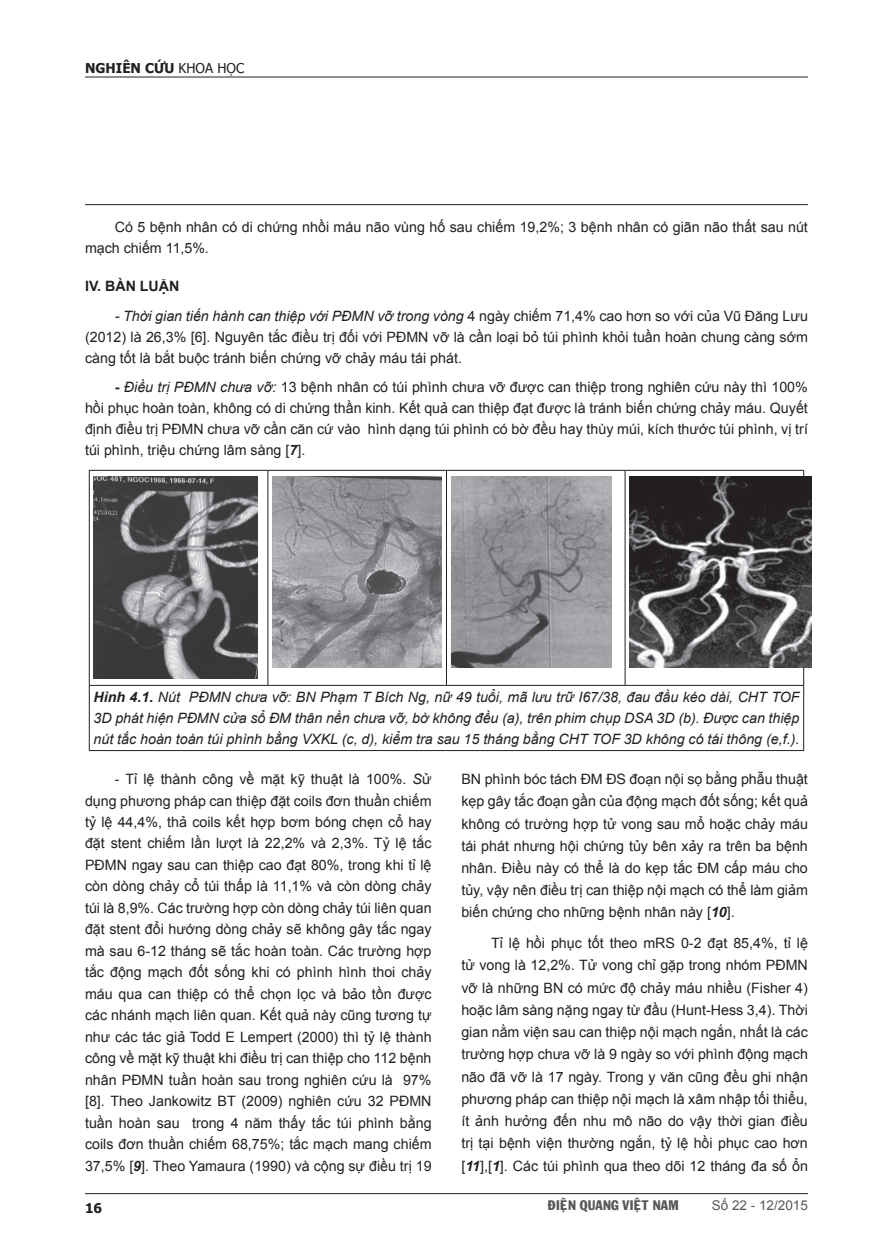
<style>
.page{position:relative;width:893px;height:1255px;background:#fff}
.page>*{position:absolute;margin:0;border:0;box-sizing:border-box;transform-origin:0 0}
.bd{font:14.25px/21.5px "Arial";color:#231f20}
.bd-2{font:italic 14.25px/21px "Arial";color:#231f20;text-align:justify}
.phan_1_lon{font:14.25px/21px "Arial";color:#231f20;text-align:justify}
.phan_1_lon-2{font:700 14.25px "Arial";color:#231f20}
.t1{font:700 13.5px "Tahoma";color:#231f20}
.t2{font:13.5px "VNI Franko";color:#57585a}
.t3{font:13.5px "Arial";color:#57585a}
.s1{font-weight:400}
.s2{font-style:italic}
.s3{font-weight:700}
.s4{font-weight:700;font-style:italic}
</style>
<div class="page">
<hr style="left:85px;top:1193px;width:723px;height:1px;background:#231f20">
<hr style="left:85px;top:77px;width:723px;height:1px;background:#231f20">
<hr style="left:85px;top:204px;width:723px;height:1px;background:#231f20">
<hr style="left:89px;top:470px;width:179px;height:1px;background:#231f20">
<hr style="left:89px;top:470px;width:1px;height:215px;background:#231f20">
<hr style="left:268px;top:470px;width:178px;height:1px;background:#231f20">
<hr style="left:267px;top:470px;width:1px;height:215px;background:#231f20">
<hr style="left:446px;top:470px;width:179px;height:1px;background:#231f20">
<hr style="left:446px;top:470px;width:1px;height:215px;background:#231f20">
<hr style="left:625px;top:470px;width:179px;height:1px;background:#231f20">
<hr style="left:625px;top:470px;width:1px;height:215px;background:#231f20">
<hr style="left:803px;top:470px;width:1px;height:215px;background:#231f20">
<hr style="left:89px;top:685px;width:179px;height:1px;background:#231f20">
<hr style="left:89px;top:685px;width:1px;height:65px;background:#231f20">
<hr style="left:268px;top:685px;width:178px;height:1px;background:#231f20">
<hr style="left:446px;top:685px;width:179px;height:1px;background:#231f20">
<hr style="left:625px;top:685px;width:179px;height:1px;background:#231f20">
<hr style="left:803px;top:685px;width:1px;height:65px;background:#231f20">
<hr style="left:89px;top:750px;width:179px;height:1px;background:#231f20">
<hr style="left:268px;top:750px;width:178px;height:1px;background:#231f20">
<hr style="left:446px;top:750px;width:179px;height:1px;background:#231f20">
<hr style="left:625px;top:750px;width:179px;height:1px;background:#231f20">
<img style="left:94px;top:476px;width:163px;height:202px">
<img style="left:272px;top:476px;width:169px;height:191px">
<img style="left:451px;top:476px;width:160px;height:191px">
<img style="left:629px;top:476px;width:183px;height:192px">
<p class="t1" style="left:85px;top:59px;width:161px">NGHIÊN CỨU <span class="s1">KHOA HỌC</span></p>
<p class="bd" style="left:85px;top:217px;width:724px;line-height:21px;text-indent:30px">Có 5 bệnh nhân có di chứng nhồi máu não vùng hố sau chiếm 19,2%; 3 bệnh nhân có giãn não thất sau nút mạch chiếm 11,5%<span class="s2">.</span></p>
<p class="phan_1_lon-2" style="left:85px;top:277px;width:96px">IV. BÀN LUẬN</p>
<p class="phan_1_lon" style="left:85px;top:305px;width:724px;text-indent:30px"><span class="s2">- Thời gian tiến hành can thiệp với PĐMN vỡ trong vòng</span> 4 ngày chiế m 71,4% cao hơn so với của Vũ Đăng Lưu (2012) là 26,3% [6]. Nguyên tắc điều trị đối với PĐMN vỡ là cần loại bỏ túi phình khỏi tuần hoàn chung càng sớm càng tốt là bắt buộc tránh biến chứng vỡ chảy máu tái phát.</p>
<p class="bd" style="left:85px;top:377px;width:724px;line-height:21px;text-align:justify;text-indent:30px"><span class="s3">-</span> <span class="s2">Điều trị PĐMN chưa vỡ:</span> 13 bệnh nhân có túi phình chưa vỡ được can thiệp trong nghiên cứu này thì 100% hồi phục hoàn toàn, không có di chứng thần kinh. Kết quả can thiệp đạt được là tránh biến chứng chảy máu. Quyết định điều trị PĐMN chưa vỡ cần căn cứ vào hình dạng túi phình có bờ đều hay thùy múi, kích thước túi phình, vị trí túi phình, triệu chứng lâm sàng [<span class="s4">7</span>].</p>
<p class="bd-2" style="left:94px;top:686px;width:708px"><span class="s3">Hình 4.1.</span> Nú t PĐMN chưa vỡ: BN Phạm T Bích Ng, nữ 49 tuổi, mã lưu trữ I67/38, đau đầu kéo dài, CHT TOF 3D phát hiện PĐMN cửa sổ ĐM thân nền chưa vỡ, bờ không đều (a), trên phim chụp DSA 3D (b). Được can thiệp nút tắc hoàn toàn túi phình bằng VXKL (c, d), kiểm tra sau 15 tháng bằng CHT TOF 3D không có tái thông (e,f.).</p>
<p class="bd" style="left:85px;top:768px;width:348px;text-indent:30px">- Tỉ lệ thành công về mặt kỹ thuật là 100%. <span class="s2">S</span>ử dụng phương pháp can thiệp đặt coils đơn thuần chiếm tỷ lệ 44,4%, thả coils kết hợp bơm bóng chẹn cổ hay đặt stent chiếm lần lượt là 22,2% và 2,3%. Tỷ lệ tắc PĐMN ngay sau can thiệp cao đạt 80%, trong khi tỉ lệ còn dòng chảy cổ túi thấp là 11,1% và còn dòng chảy túi là 8,9%. Các trường hợp còn dòng chảy tú i liên quan đặt stent đổi hướng dòng chảy sẽ không gây tắc ngay mà sau 6-12 tháng sẽ tắc hoàn toàn. Các trường hợp tắc động mạch đốt sống khi có phì nh hì nh thoi chảy máu qua can thiệp có thể chọn lọc và bảo tồn được các nhánh mạch liên quan. Kết quả này cũ ng tương tự như các tác giả Todd E Lempert (2000) thì tỷ lệ thành công về mặt kỹ thuật khi điều trị can thiệp cho 112 bệnh nhân PĐMN tuần hoàn sau trong nghiên cứu là 97% [8]. Theo Jankowitz BT (2009) nghiên cứu 32 PĐMN tuần hoàn sau trong 4 năm thấy tắc túi phình bằng coils đơn thuần chiếm 68,75%; tắc mạch mang chiếm 37,5% [<span class="s4">9</span>]. Theo Yamaura (1990) và cộng sự điều trị 19</p>
<p class="bd" style="left:461px;top:768px;width:348px;line-height:22.2px;text-align:justify">BN phình bóc tách ĐM ĐS đoạn nội sọ bằng phẫu thuật kẹp gây tắc đoạn gần của động mạch đốt sống; kết quả không có trường hợp tử vong sau mổ hoặc chảy máu tái phát nhưng hội chứng tủy bên xảy ra trên ba bệnh nhân. Điều này có thể là do kẹp tắc ĐM cấp máu cho tủy, vậy nên điều trị can thiệp nội mạch có thể làm giảm biến chứng cho những bệnh nhân này [<span class="s4">10</span>].</p>
<p class="bd" style="left:461px;top:932px;width:348px;line-height:22.2px;text-indent:30px">Tỉ lệ hồi phục tốt theo mRS 0-2 đạt 85,4%, tỉ lệ tử vong là 12,2%. Tử vong chỉ gặp trong nhóm PĐMN vỡ là những BN có mức độ chảy máu nhiều (Fisher 4) hoặc lâm sàng nặng ngay từ đầu (Hunt-Hess 3,4). Thời gian nằm viện sau can thiệp nội mạch ngắn, nhất là các trường hợp chưa vỡ là 9 ngày so với phì nh động mạch não đã vỡ là 17 ngày. Trong y văn cũng đều ghi nhận phương pháp can thiệp nội mạch là xâm nhập tối thiểu, ít ảnh hưởng đến nhu mô não do vậy thời gian điều trị tại bệnh viện thường ngắn, tỷ lệ hồi phục cao hơn [<span class="s4">11</span>],[<span class="s4">1</span>]. Các tú i phì nh qua theo dõi 12 tháng đa số ổn</p>
<p class="t1" style="left:85px;top:1198px;width:19px">16</p>
<p class="t2" style="left:548px;top:1194px;width:132px">ÑIEÄN QUANG VIEÄT NAM</p>
<p class="t3" style="left:712px;top:1196px;width:98px">Số 22 - 12/2015</p>
</div>
